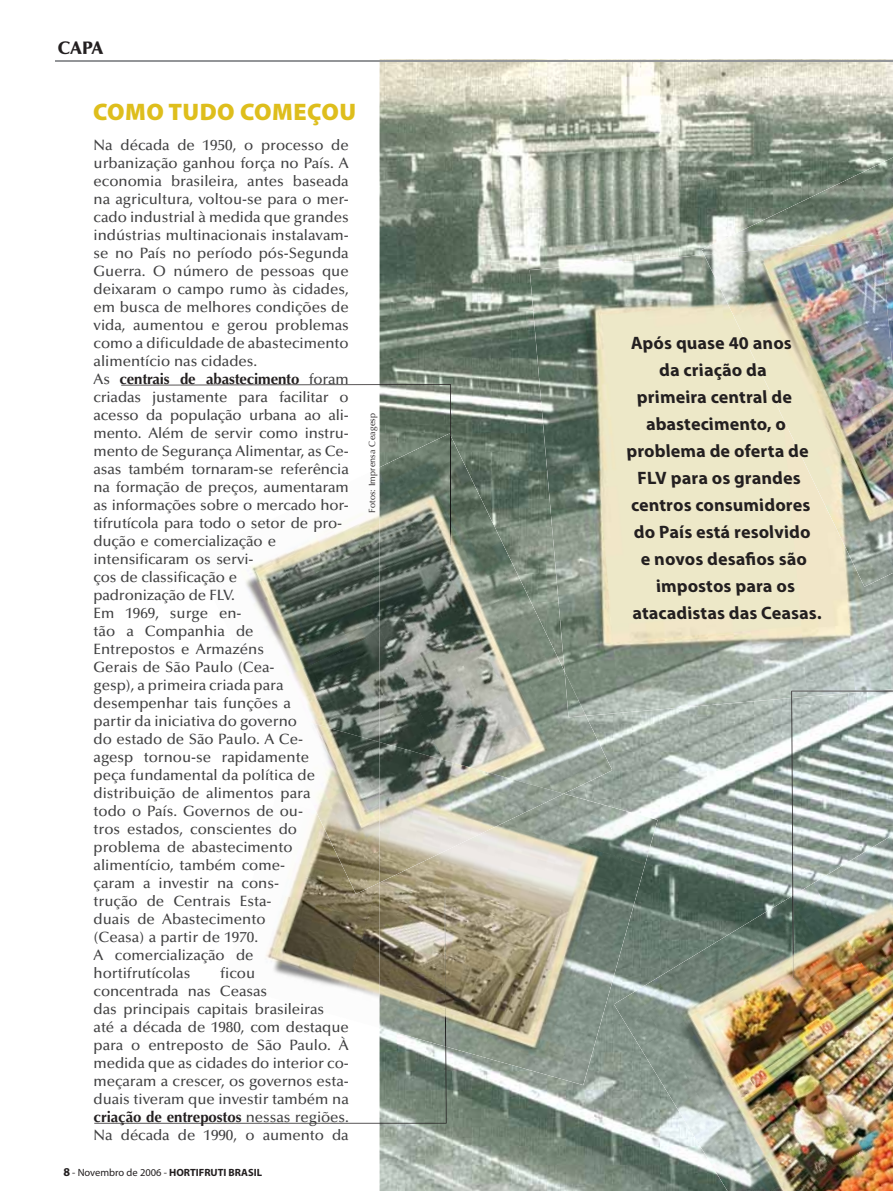
<style>
.page{position:relative;width:893px;height:1191px;background:#fff}
.page>*{position:absolute;margin:0;border:0;box-sizing:border-box;transform-origin:0 0}
.t1{font:900 24px "Myriad Pro";letter-spacing:.02em;color:#debe1c}
.t2{font:700 18px "Myriad Pro";color:#231f20}
.t3{font:900 18px "Optima";color:#231f20}
.t4{font:500 15px/18px "Optima";color:#404041}
.t5{font:10.5px "Myriad";color:#231f20}
.t6{font:9px "Optima";letter-spacing:.02em;color:#231f20}
.s1{font-weight:700;color:#231f20}
.s2{font-weight:700;font-size:12px}
.s3{font-weight:700}
</style>
<div class="page">
<img style="left:379px;top:59px;width:513px;height:1132px">
<hr style="left:55px;top:60px;width:837px;height:1px;background:#939598">
<svg style="left:121px;top:384px;width:330px;height:49px"></svg>
<svg style="left:94px;top:1085px;width:352px;height:39px"></svg>
<img style="left:266px;top:894px;width:74px;height:93px">
<img style="left:340px;top:894px;width:39px;height:104px">
<img style="left:379px;top:865px;width:266px;height:220px">
<img style="left:564px;top:794px;width:93px;height:71px">
<img style="left:444px;top:897px;width:2px;height:150px">
<img style="left:245px;top:514px;width:134px;height:117px">
<img style="left:271px;top:631px;width:108px;height:88px">
<img style="left:379px;top:433px;width:233px;height:361px">
<img style="left:379px;top:620px;width:67px;height:122px">
<img style="left:450px;top:435px;width:1px;height:110px">
<img style="left:289px;top:719px;width:90px;height:175px">
<img style="left:379px;top:742px;width:185px;height:141px">
<img style="left:529px;top:255px;width:262px;height:461px">
<img style="left:781px;top:445px;width:60px;height:252px">
<img style="left:841px;top:587px;width:51px;height:104px">
<img style="left:564px;top:671px;width:22px;height:46px">
<img style="left:701px;top:157px;width:191px;height:138px">
<img style="left:818px;top:211px;width:74px;height:28px">
<img style="left:704px;top:239px;width:188px;height:206px">
<img style="left:795px;top:408px;width:97px;height:179px">
<img style="left:870px;top:396px;width:22px;height:60px">
<svg style="left:791px;top:691px;width:101px;height:192px"></svg>
<img style="left:613px;top:883px;width:279px;height:308px">
<img style="left:813px;top:834px;width:79px;height:137px">
<img style="left:865px;top:952px;width:27px;height:68px">
<img style="left:794px;top:1130px;width:98px;height:61px">
<img style="left:792px;top:895px;width:1px;height:83px">
<p class="t3" style="left:57px;top:40px;width:48px">CAPA</p>
<h1 class="t1" style="left:93px;top:103px;width:264px">COMO TUDO COMEÇOU</h1>
<p class="t4" style="left:94px;top:137px;width:257px">Na década de 1950, o processo de urbanização ganhou força no País. A economia brasileira, antes baseada na agricultura, voltou-se para o mer&shy;cado industrial à medida que grandes indústrias multinacionais instalavam&shy;se no País no período pós-Segunda<br>Guerra. O número de pessoas que deixaram o campo rumo às cidades, em busca de melhores condições de vida, aumentou e gerou problemas como a dificuldade de abastecimento alimentício nas cidades.<br>As <span class="s1">centrais de abastecimento</span> foram criadas justamente para facilitar o acesso da população urbana ao ali&shy;mento. Além de servir como instru&shy;mento de Segurança Alimentar, as Ce&shy;asas também tornaram-se referência na formação de preços, aumentaram as informações sobre o mercado hor&shy;tifrutícola para todo o setor de pro&shy;dução e comercialização e intensificaram os servi-<br>ços de classificação e<br>padronização de FLV.<br>Em 1969, surge en-<br>tão a Companhia de<br>Entrepostos e Armazéns<br>Gerais de São Paulo (Cea-<br>gesp), a primeira criada para desempenhar tais funções a<br>partir da iniciativa do governo<br>do estado de São Paulo. A Ce-<br>agesp tornou-se rapidamente<br>peça fundamental da política de distribuição de alimentos para<br>todo o País. Governos de ou-<br>tros estados, conscientes do problema de abastecimento alimentício, também come-<br>çaram a investir na cons-<br>trução de Centrais Esta-<br>duais de Abastecimento<br>(Ceasa) a partir de 1970.<br>A comercialização de hortifrutícolas</p>
<p class="t4" style="left:94px;top:965px;width:257px;text-indent:127px">ficou<br>concentrada nas Ceasas<br>das principais capitais brasileiras<br>até a década de 1980, com destaque para o entreposto de São Paulo. À medida que as cidades do interior co&shy;meçaram a crescer, os governos esta&shy;duais tiveram que investir também na <span class="s1">criação de entrepostos</span> nessas regiões.<br>Na década de 1990, o aumento da</p>
<p class="t5" style="left:63px;top:1169px;width:200px"><span class="s2">8</span> - Novembro de 2006 - <span class="s3">HORTIFRUTI BRASIL</span></p>
<p class="t6" style="left:368px;top:513px;width:101px;rotate:-90deg">Fotos: Imprensa Ceagesp</p>
<p class="t2" style="left:631px;top:336px;width:163px">Após quase 40 anos</p>
<p class="t2" style="left:659px;top:363px;width:110px">da criação da</p>
<p class="t2" style="left:637px;top:390px;width:157px">primeira central de</p>
<p class="t2" style="left:646px;top:417px;width:142px">abastecimento, o</p>
<p class="t2" style="left:626px;top:444px;width:185px">problema de oferta de</p>
<p class="t2" style="left:638px;top:471px;width:165px">FLV para os grandes</p>
<p class="t2" style="left:631px;top:498px;width:182px">centros consumidores</p>
<p class="t2" style="left:634px;top:525px;width:179px">do País está resolvido</p>
<p class="t2" style="left:641px;top:552px;width:168px">e novos desafios são</p>
<p class="t2" style="left:656px;top:579px;width:141px">impostos para os</p>
<p class="t2" style="left:632px;top:606px;width:191px">atacadistas das Ceasas.</p>
</div>
